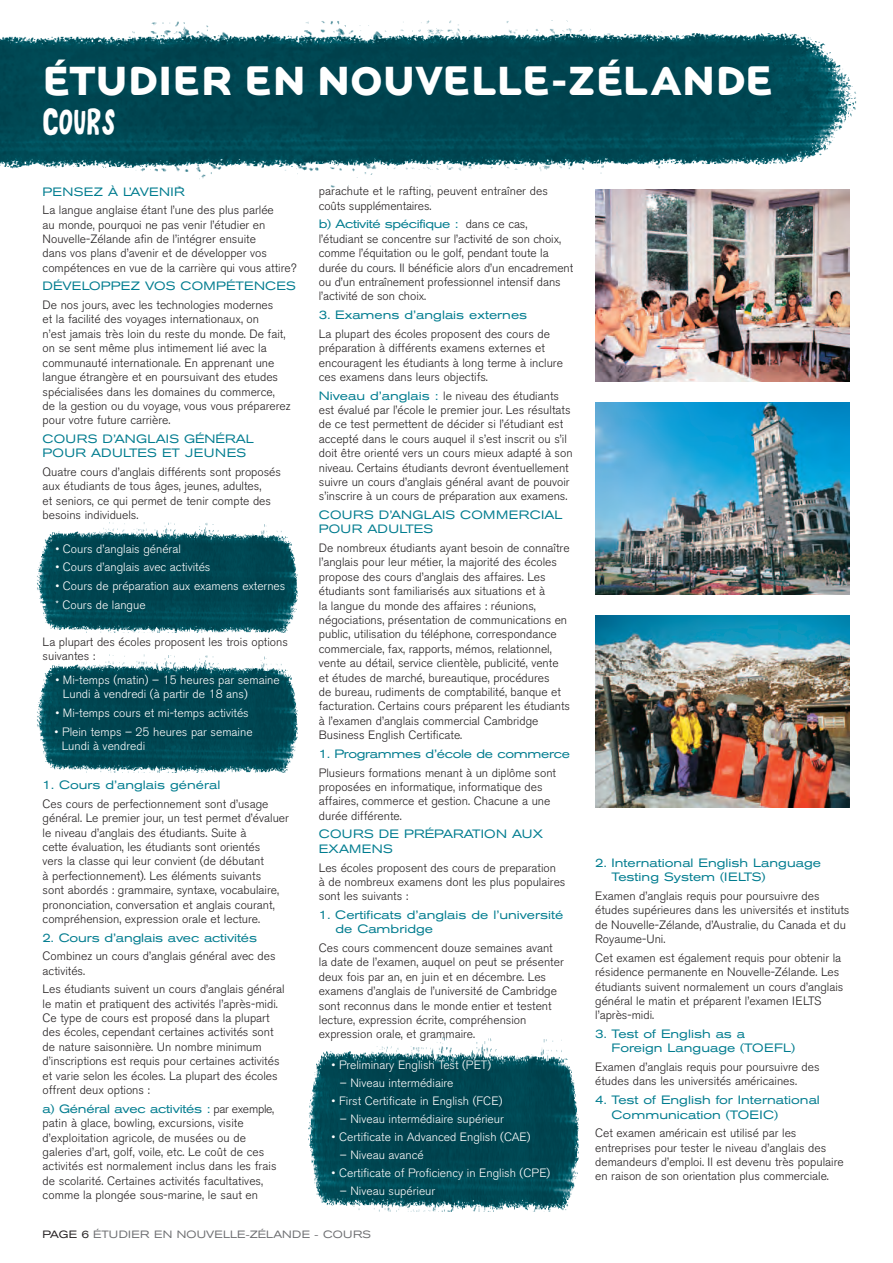
<style>
.page{position:relative;width:893px;height:1263px;background:#fff}
.page>*{position:absolute;margin:0;border:0;box-sizing:border-box;transform-origin:0 0}
.t1{font:42px "Fresh Take";color:#fff}
.t2{font:36px "airnzhand";color:#fff}
.t3{font:300 12px/14.4px "Akzidenz Grotesk BE";color:#231f20}
.t4{font:300 12px/14.4px "Akzidenz Grotesk BE";color:#fff}
.t5{font:expanded 12px/14.4px "Akzidenz Grotesk BE";color:#007c8f}
.t6{font:expanded 12px/14.4px "Akzidenz Grotesk BE";letter-spacing:.02em;color:#007c8f}
.t7{font:expanded 12px "Akzidenz Grotesk BE";letter-spacing:-.025em;color:#007c8f}
.t8{font:expanded 12px "Akzidenz Grotesk BE";letter-spacing:.03em;color:#007c8f}
.t9{font:expanded 10.5px "Akzidenz Grotesk BE";letter-spacing:.02em;color:#6c6d70}
.s1{font-weight:400;font-stretch:expanded;color:#007c8f}
.s2{color:#231f20}
</style>
<div class="page">
<img style="left:308px;top:1035px;width:271px;height:176px">
<img style="left:37px;top:522px;width:261px;height:251px">
<img style="left:0;top:20px;width:857px;height:170px">
<img style="left:595px;top:190px;width:255px;height:191px">
<img style="left:595px;top:616px;width:255px;height:191px">
<img style="left:595px;top:403px;width:255px;height:191px">
<h1 class="t1" style="left:43px;top:56px;width:733px">ÉTUDIER EN NOUVELLE-ZÉLANDE</h1>
<h2 class="t2" style="left:43px;top:106px;width:16px">COURS</h2>
<p class="t8" style="left:43px;top:184px;width:144px">PENSEZ À L’AVENIR</p>
<p class="t3" style="left:43px;top:203px;width:255px">La langue anglaise étant l’une des plus parlée<br>au monde, pourquoi ne pas venir l’étudier en Nouvelle-Zélande afin de l’intégrer ensuite<br>dans vos plans d’avenir et de développer vos compétences en vue de la carrière qui vous attire?</p>
<p class="t6" style="left:43px;top:279px;width:255px">DÉVELOPPEZ VOS COMPÉTENCES</p>
<p class="t3" style="left:43px;top:298px;width:249px">De nos jours, avec les technologies modernes<br>et la facilité des voyages internationaux, on<br>n’est jamais très loin du reste du monde. De fait, on se sent même plus intimement lié avec la communauté internationale. En apprenant une langue étrangère et en poursuivant des etudes spécialisées dans les domaines du commerce,<br>de la gestion ou du voyage, vous vous préparerez pour votre future carrière.</p>
<p class="t6" style="left:43px;top:432px;width:212px">COURS D’ANGLAIS GÉNÉRAL<br>POUR ADULTES ET JEUNES</p>
<p class="t3" style="left:43px;top:465px;width:240px">Quatre cours d’anglais différents sont proposés aux étudiants de tous âges, jeunes, adultes,<br>et seniors, ce qui permet de tenir compte des besoins individuels.</p>
<p class="t4" style="left:55px;top:541px;width:127px">• Cours d’anglais général</p>
<p class="t4" style="left:55px;top:560px;width:157px">• Cours d’anglais avec activités</p>
<p class="t4" style="left:55px;top:579px;width:232px">• Cours de préparation aux examens externes</p>
<p class="t4" style="left:43px;top:597px;width:105px">• * Cours de langue</p>
<p class="t3" style="left:43px;top:635px;width:247px">La plupart des écoles proposent les trois options suivantes :</p>
<p class="t4" style="left:63px;top:673px;width:218px;text-indent:-8px">• Mi-temps (matin) – 15 heures par semaine<br>Lundi à vendredi (à partir de 18 ans)</p>
<p class="t4" style="left:55px;top:706px;width:195px">• Mi-temps cours et mi-temps activités</p>
<p class="t4" style="left:62px;top:725px;width:192px;text-indent:-7px">• Plein temps – 25 heures par semaine<br>Lundi à vendredi</p>
<p class="t5" style="left:43px;top:778px;width:179px">1. Cours d’anglais général</p>
<p class="t3" style="left:43px;top:796px;width:248px">Ces cours de perfectionnement sont d’usage général. Le premier jour, un test permet d’évaluer le niveau d’anglais des étudiants. Suite à<br>cette évaluation, les étudiants sont orientés<br>vers la classe qui leur convient (de débutant<br>à perfectionnement). Les éléments suivants<br>sont abordés : grammaire, syntaxe, vocabulaire, prononciation, conversation et anglais courant, compréhension, expression orale et lecture.</p>
<p class="t5" style="left:43px;top:930px;width:216px">2. Cours d’anglais avec activités</p>
<p class="t3" style="left:43px;top:949px;width:234px">Combinez un cours d’anglais général avec des activités.</p>
<p class="t3" style="left:43px;top:982px;width:243px">Les étudiants suivent un cours d’anglais général le matin et pratiquent des activités l’après-midi.<br>Ce type de cours est proposé dans la plupart des écoles, cependant certaines activités sont de nature saisonnière. Un nombre minimum d’inscriptions est requis pour certaines activités et varie selon les écoles. La plupart des écoles offrent deux options :</p>
<p class="t3" style="left:43px;top:1101px;width:235px"><span class="s1">a) Général avec activités :</span> par exemple, patin à glace, bowling, excursions, visite d’exploitation agricole, de musées ou de galeries d’art, golf, voile, etc. Le coût de ces activités est normalement inclus dans les frais de scolarité. Certaines activités facultatives, comme la plongée sous-marine, le saut en</p>
<p class="t3" style="left:319px;top:184px;width:230px">parachute et le rafting, peuvent entraîner des coûts supplémentaires.</p>
<p class="t3" style="left:319px;top:217px;width:256px"><span class="s1">b) Activité spécifique :</span> dans ce cas, l’étudiant se concentre sur l’activité de son choix, comme l’équitation ou le golf, pendant toute la durée du cours. Il bénéficie alors d’un encadrement ou d’un entraînement professionnel intensif dans l’activité de son choix.</p>
<p class="t5" style="left:319px;top:308px;width:210px">3. Examens d’anglais externes</p>
<p class="t3" style="left:319px;top:327px;width:246px">La plupart des écoles proposent des cours de préparation à différents examens externes et encouragent les étudiants à long terme à inclure ces examens dans leurs objectifs.</p>
<p class="t3" style="left:319px;top:388px;width:255px"><span class="s1">Niveau d’anglais :</span> le niveau des étudiants est évalué par l’école le premier jour. Les résultats de ce test permettent de décider si l’étudiant est accepté dans le cours auquel il s’est inscrit ou s’il doit être orienté vers un cours mieux adapté à son niveau. Certains étudiants devront éventuellement suivre un cours d’anglais général avant de pouvoir s’inscrire à un cours de préparation aux examens.</p>
<p class="t6" style="left:319px;top:508px;width:245px">COURS D’ANGLAIS COMMERCIAL<br>POUR ADULTES</p>
<p class="t3" style="left:319px;top:541px;width:253px">De nombreux étudiants ayant besoin de connaître l’anglais pour leur métier, la majorité des écoles propose des cours d’anglais des affaires. Les étudiants sont familiarisés aux situations et à<br>la langue du monde des affaires : réunions, négociations, présentation de communications en public, utilisation du téléphone, correspondance commerciale, fax, rapports, mémos, relationnel, vente au détail, service clientèle, publicité, vente et études de marché, bureautique, procédures<br>de bureau, rudiments de comptabilité, banque et facturation. Certains cours préparent les étudiants à l’examen d’anglais commercial Cambridge Business English Certificate.</p>
<p class="t7" style="left:319px;top:747px;width:253px">1. Programmes d’école de commerce</p>
<p class="t3" style="left:319px;top:765px;width:239px">Plusieurs formations menant à un diplôme sont proposées en informatique, informatique des affaires, commerce et gestion. Chacune a une durée différente.</p>
<p class="t6" style="left:319px;top:827px;width:226px">COURS DE PRÉPARATION AUX<br>EXAMENS</p>
<p class="t3" style="left:319px;top:860px;width:248px">Les écoles proposent des cours de preparation<br>à de nombreux examens dont les plus populaires sont les suivants :</p>
<p class="t5" style="left:335px;top:908px;width:230px;text-indent:-17px">1. Certificats d’anglais de l’université de Cambridge</p>
<p class="t3" style="left:319px;top:941px;width:246px">Ces cours commencent douze semaines avant la date de l’examen, auquel on peut se présenter deux fois par an, en juin et en décembre. Les examens d’anglais de l’université de Cambridge sont reconnus dans le monde entier et testent lecture, expression écrite, compréhension expression orale, et grammaire.</p>
<p class="t4" style="left:332px;top:1058px;width:161px">• Preliminary English Test (PET)</p>
<p class="t4" style="left:340px;top:1076px;width:115px">– Niveau intermédiaire</p>
<p class="t4" style="left:332px;top:1094px;width:172px">• First Certificate in English (FCE)</p>
<p class="t4" style="left:340px;top:1112px;width:166px">– Niveau intermédiaire supérieur</p>
<p class="t4" style="left:332px;top:1130px;width:200px">• Certificate in Advanced English (CAE)</p>
<p class="t4" style="left:340px;top:1148px;width:85px">– Niveau avancé</p>
<p class="t4" style="left:332px;top:1166px;width:220px">• Certificate of Proficiency in English (CPE)</p>
<p class="t4" style="left:340px;top:1183px;width:97px">– Niveau supérieur</p>
<p class="t9" style="left:43px;top:1228px;width:330px"><span class="s2">PAGE 6</span> ÉTUDIER EN NOUVELLE-ZÉLANDE - COURS</p>
<p class="t5" style="left:612px;top:855px;width:211px;text-indent:-16px">2. International English Language<br>Testing System (IELTS)</p>
<p class="t3" style="left:595px;top:889px;width:256px">Examen d’anglais requis pour poursuivre des études supérieures dans les universités et instituts de Nouvelle-Zélande, d’Australie, du Canada et du Royaume-Uni.</p>
<p class="t3" style="left:595px;top:951px;width:250px">Cet examen est également requis pour obtenir la résidence permanente en Nouvelle-Zélande. Les étudiants suivent normalement un cours d’anglais général le matin et préparent l’examen IELTS l’après-midi.</p>
<p class="t5" style="left:612px;top:1027px;width:185px;text-indent:-16px">3. Test of English as a<br>Foreign Language (TOEFL)</p>
<p class="t3" style="left:595px;top:1060px;width:226px">Examen d’anglais requis pour poursuivre des études dans les universités américaines.</p>
<p class="t5" style="left:612px;top:1093px;width:210px;text-indent:-16px">4. Test of English for International<br>Communication (TOEIC)</p>
<p class="t3" style="left:595px;top:1126px;width:250px">Cet examen américain est utilisé par les entreprises pour tester le niveau d’anglais des demandeurs d’emploi. Il est devenu très populaire en raison de son orientation plus commerciale.</p>
</div>
